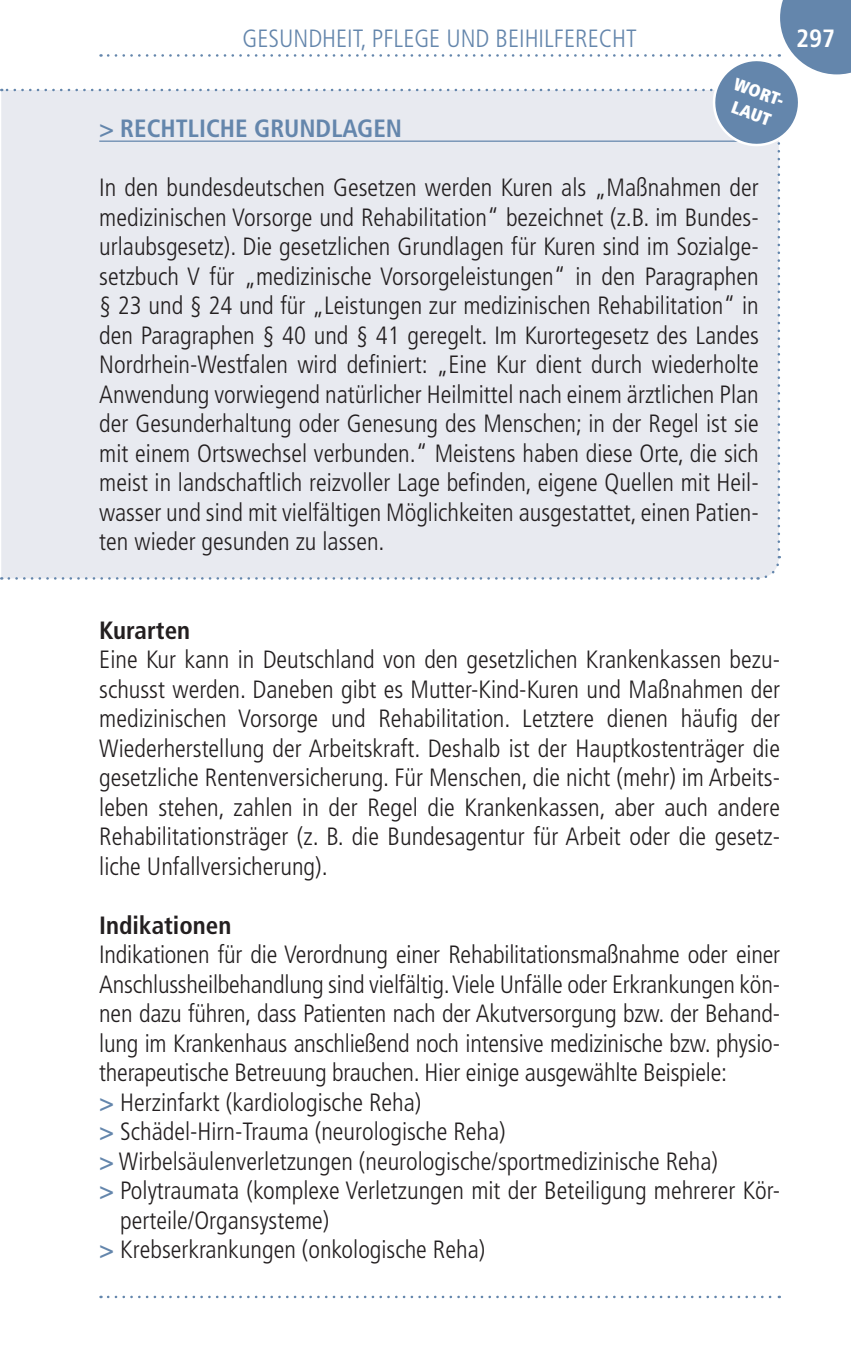
<style>
.page{position:relative;width:851px;height:1347px;background:#fff}
.page>*{position:absolute;margin:0;border:0;box-sizing:border-box;transform-origin:0 0}
.t1{font:300 condensed 25px/29.5px "Frutiger";color:#231f20;text-align:justify}
.t2{font:300 condensed 25px "Frutiger";color:#6486ac}
.t3{font:700 condensed 25px "Frutiger";color:#6486ac}
.t4{font:700 condensed 25px "Frutiger";color:#231f20}
.t5{font:700 condensed 25px "Frutiger";color:#fff}
.t6{font:900 condensed 17.5px/22.5px "Frutiger";color:#fff;text-align:center}
.s1{font-weight:700}
.s2{font-weight:700;color:#6486ac}
</style>
<div class="page">
<svg style="left:108px;top:1295px;width:671px;height:3px"></svg>
<svg style="left:9px;top:556px;width:772px;height:24px;background:#e5e8ee"></svg>
<svg style="left:1px;top:0;width:849px;height:549px"></svg>
<p class="t2" style="left:242px;top:28px;width:395px">GESUNDHEIT, PFLEGE UND BEIHILFERECHT</p>
<p class="t5" style="left:795px;top:28px;width:41px">297</p>
<p class="t6" style="left:737px;top:74px;width:56px;rotate:20deg">WORT-<br>LAUT</p>
<p class="t3" style="left:99px;top:118px;width:304px">&gt; RECHTLICHE GRUNDLAGEN</p>
<p class="t1" style="left:99px;top:175px;width:661px">In den bundesdeutschen Gesetzen werden Kuren als „Maßnahmen der medizinischen Vorsorge und Rehabilitation“ bezeichnet (z.B. im Bundes&shy;urlaubsgesetz). Die ge setz lichen Grundlagen für Kuren sind im Sozialge&shy;setzbuch V für „medizinische Vor sorgeleistungen“ in den Paragraphen § 23 und § 24 und für „Leistungen zur me dizinischen Rehabilitation“ in den Paragraphen § 40 und § 41 geregelt. Im Kur orte gesetz des Landes Nordrhein-Westfalen wird definiert: „Eine Kur dient durch wiederholte Anwendung vorwiegend natürlicher Heilmittel nach einem ärztlichen Plan der Gesunderhaltung oder Genesung des Menschen; in der Regel ist sie mit einem Ortswechsel verbunden.“ Meistens haben diese Orte, die sich meist in landschaftlich reizvoller Lage befinden, eigene Quellen mit Heil&shy;wasser und sind mit vielfältigen Möglichkeiten ausgestattet, einen Patien&shy;ten wieder gesunden zu lassen.</p>
<p class="t1" style="left:99px;top:617px;width:682px;text-align:left"><span class="s1">Kurarten<br></span>Eine Kur kann in Deutschland von den gesetzlichen Krankenkassen bezu&shy;schusst werden. Daneben gibt es Mutter-Kind-Kuren und Maßnahmen der medizinischen Vorsorge und Rehabilitation. Letztere dienen häufig der Wiederherstellung der Arbeitskraft. Deshalb ist der Hauptkostenträger die gesetzliche Rentenversicherung. Für Menschen, die nicht (mehr) im Arbeits&shy;leben stehen, zahlen in der Regel die Krankenkassen, aber auch andere Rehabilita tionsträger (z. B. die Bundesagentur für Arbeit oder die gesetz&shy;liche Unfallver sicherung).</p>
<p class="t4" style="left:99px;top:915px;width:134px">Indikationen</p>
<p class="t1" style="left:99px;top:942px;width:682px">Indikationen für die Verordnung einer Rehabilitationsmaßnahme oder einer</p>
<p class="t1" style="left:99px;top:971px;width:682px">Anschluss heil behandlung sind vielfältig. Viele Unfälle oder Erkrankungen kön-</p>
<p class="t1" style="left:99px;top:1001px;width:682px">nen dazu führen, dass Patienten nach der Akutversorgung bzw. der Behand-</p>
<p class="t1" style="left:99px;top:1030px;width:682px">lung im Krankenhaus anschließend noch intensive me dizinische bzw. physio-</p>
<p class="t1" style="left:99px;top:1060px;width:629px">therapeutische Betreuung brauchen. Hier einige ausgewählte Beispiele:</p>
<p class="t1" style="left:99px;top:1089px;width:323px"><span class="s2">&gt;</span> Herzinfarkt (kardiologische Reha)</p>
<p class="t1" style="left:99px;top:1119px;width:408px"><span class="s2">&gt;</span> Schädel-Hirn-Trauma (neurologische Reha)</p>
<p class="t1" style="left:99px;top:1148px;width:620px"><span class="s2">&gt;</span> Wirbelsäulenverletzungen (neurologische/sportmedizinische Reha)</p>
<p class="t1" style="left:99px;top:1178px;width:682px"><span class="s2">&gt;</span> Polytraumata (komplexe Verletzungen mit der Beteiligung mehrerer Kör-</p>
<p class="t1" style="left:120px;top:1207px;width:210px">perteile/Organ systeme)</p>
<p class="t1" style="left:99px;top:1237px;width:387px"><span class="s2">&gt;</span> Krebserkrankungen (onkologische Reha)</p>
</div>
